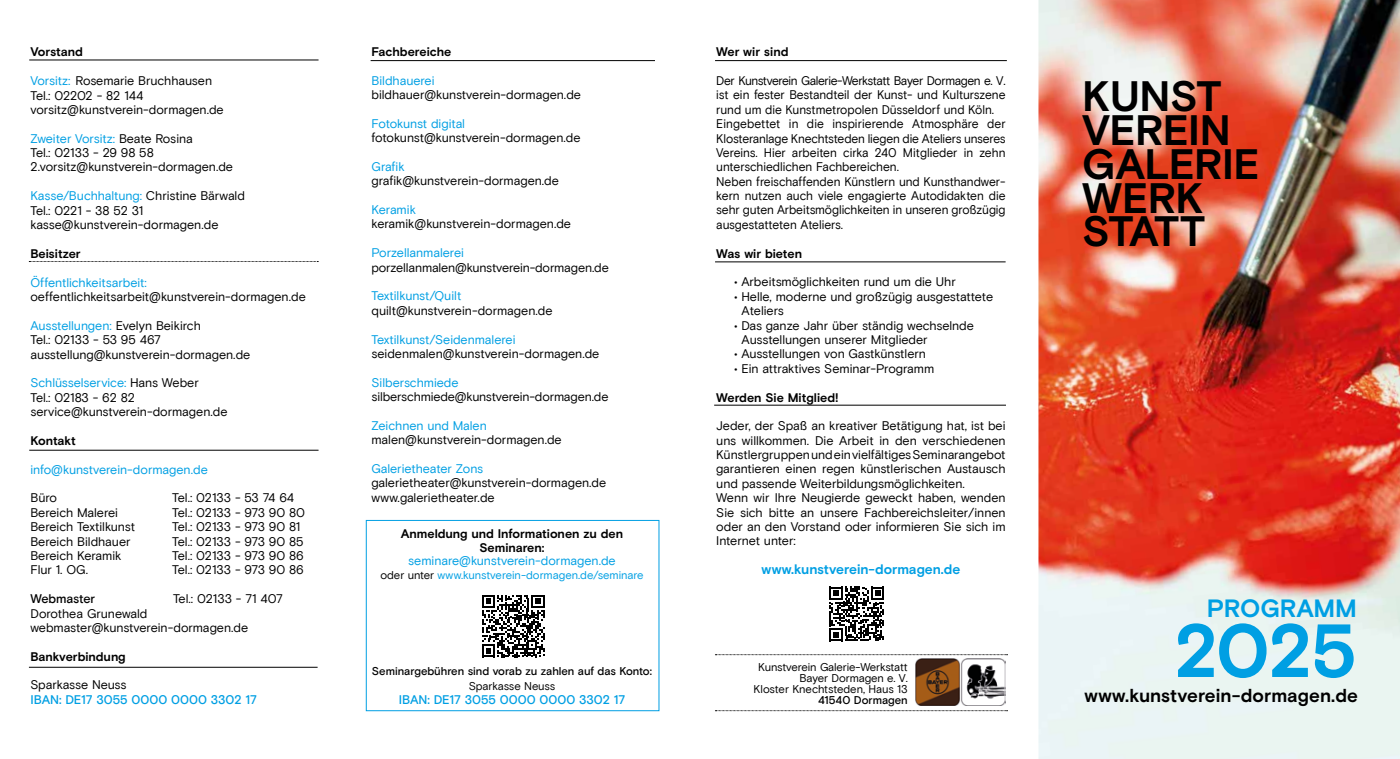
<style>
.page{position:relative;width:1400px;height:759px;background:#fff}
.page>*{position:absolute;margin:0;border:0;box-sizing:border-box;transform-origin:0 0}
.t1{font:700 75px "Basis Grotesque Pro";color:#009fe3}
.t2{font:700 42.5px/33.8px "Basis Grotesque Pro";letter-spacing:-.015em;color:#000}
.t3{font:700 25px "Basis Grotesque Pro";letter-spacing:-.01em;color:#009fe3}
.t4{font:700 18.75px "Basis Grotesque Pro";letter-spacing:.005em;color:#000}
.t5{font:700 13.75px "Basis Grotesque Pro";color:#009fe3}
.t6{font:12.5px/14.4px "Basis Grotesque";letter-spacing:-.005em;color:#000}
.t7{font:12.5px/14.4px "Basis Grotesque";letter-spacing:-.005em;color:#000;scale:.96 1}
.t8{font:12.5px "Basis Grotesque";color:#009fe3}
.t9{font:700 12.5px/13.8px "Basis Grotesque Pro";color:#000;text-align:center}
.t10{font:500 12.5px "Basis Grotesque";color:#009fe3}
.t11{font:500 12.5px "Basis Grotesque";letter-spacing:-.01em;color:#000}
.t12{font:11.25px/11.2px "Basis Grotesque";letter-spacing:-.01em;color:#000;text-align:right}
.t13{font:500 11.25px "Basis Grotesque";color:#000}
.t14{font:11.25px "Basis Grotesque";color:#009fe3}
.s1{color:#009fe3}
.s2{color:#000}
</style>
<div class="page">
<div style="left:366px;top:520px;width:293px;height:190px;border:1px solid #009fe3"></div>
<img style="left:1038px;top:0;width:362px;height:758px">
<img style="left:915px;top:658px;width:90px;height:46px">
<svg style="left:829px;top:586px;width:55px;height:55px"></svg>
<hr style="left:29px;top:666px;width:289px;height:1px;background:#000">
<hr style="left:29px;top:449px;width:289px;height:1px;background:#000">
<svg style="left:29px;top:261px;width:289px;height:1px"></svg>
<svg style="left:715px;top:654px;width:292px;height:1px"></svg>
<svg style="left:715px;top:710px;width:292px;height:1px"></svg>
<hr style="left:29px;top:60px;width:289px;height:1px;background:#000">
<hr style="left:371px;top:60px;width:284px;height:1px;background:#000">
<hr style="left:715px;top:60px;width:292px;height:1px;background:#000">
<hr style="left:715px;top:261px;width:290px;height:1px;background:#000">
<hr style="left:714px;top:404px;width:292px;height:1px;background:#000">
<svg style="left:482px;top:595px;width:62px;height:62px"></svg>
<p class="t9" style="left:30px;top:46px;width:54px">Vorstand</p>
<p class="t6" style="left:30px;top:74px;width:195px"><span class="s1">Vorsitz:</span> Rosemarie Bruchhausen<br>Tel.: 02202 - 82 144 vorsitz@kunstverein-dormagen.de</p>
<p class="t6" style="left:30px;top:131px;width:204px"><span class="s1">Zweiter Vorsitz:</span> Beate Rosina<br>Tel.: 02133 - 29 98 58<br>2.vorsitz@kunstverein-dormagen.de</p>
<p class="t6" style="left:30px;top:189px;width:216px"><span class="s1">Kasse/Buchhaltung:</span> Christine Bärwald<br>Tel.: 0221 - 38 52 31 kasse@kunstverein-dormagen.de</p>
<p class="t9" style="left:30px;top:247px;width:52px">Beisitzer</p>
<p class="t8" style="left:30px;top:275px;width:118px">Öffentlichkeitsarbeit:</p>
<p class="t6" style="left:30px;top:289px;width:277px">oeffentlichkeitsarbeit@kunstverein-dormagen.de</p>
<p class="t6" style="left:30px;top:318px;width:221px"><span class="s1">Ausstellungen:</span> Evelyn Beikirch<br>Tel.: 02133 - 53 95 467 ausstellung@kunstverein-dormagen.de</p>
<p class="t6" style="left:30px;top:376px;width:199px"><span class="s1">Schlüsselservice:</span> Hans Weber<br>Tel.: 02183 - 62 82 service@kunstverein-dormagen.de</p>
<p class="t9" style="left:30px;top:434px;width:47px">Kontakt</p>
<p class="t8" style="left:30px;top:461px;width:179px">info@kunstverein-dormagen.de</p>
<p class="t6" style="left:30px;top:491px;width:28px">Büro</p>
<p class="t6" style="left:172px;top:491px;width:123px">Tel.: 02133 - 53 74 64</p>
<p class="t6" style="left:30px;top:505px;width:89px">Bereich Malerei</p>
<p class="t6" style="left:172px;top:505px;width:134px">Tel.: 02133 - 973 90 80</p>
<p class="t6" style="left:30px;top:519px;width:106px">Bereich Textilkunst</p>
<p class="t6" style="left:172px;top:519px;width:130px">Tel.: 02133 - 973 90 81</p>
<p class="t6" style="left:30px;top:534px;width:102px">Bereich Bildhauer</p>
<p class="t6" style="left:172px;top:534px;width:133px">Tel.: 02133 - 973 90 85</p>
<p class="t6" style="left:30px;top:548px;width:93px">Bereich Keramik</p>
<p class="t6" style="left:172px;top:548px;width:133px">Tel.: 02133 - 973 90 86</p>
<p class="t6" style="left:30px;top:562px;width:59px">Flur 1. OG.</p>
<p class="t6" style="left:172px;top:562px;width:133px">Tel.: 02133 - 973 90 86</p>
<p class="t11" style="left:30px;top:591px;width:66px">Webmaster</p>
<p class="t6" style="left:173px;top:591px;width:111px">Tel.: 02133 - 71 407</p>
<p class="t6" style="left:30px;top:606px;width:219px">Dorothea Grunewald webmaster@kunstverein-dormagen.de</p>
<p class="t9" style="left:30px;top:649px;width:97px">Bankverbindung</p>
<p class="t6" style="left:30px;top:677px;width:98px">Sparkasse Neuss</p>
<p class="t10" style="left:30px;top:691px;width:228px">IBAN: DE17 3055 0000 0000 3302 17</p>
<p class="t9" style="left:371px;top:45px;width:81px">Fachbereiche</p>
<p class="t8" style="left:371px;top:73px;width:65px">Bildhauerei</p>
<p class="t6" style="left:371px;top:88px;width:211px">bildhauer@kunstverein-dormagen.de</p>
<p class="t8" style="left:371px;top:116px;width:95px">Fotokunst digital</p>
<p class="t6" style="left:371px;top:131px;width:210px">fotokunst@kunstverein-dormagen.de</p>
<p class="t8" style="left:371px;top:159px;width:35px">Grafik</p>
<p class="t6" style="left:371px;top:174px;width:189px">grafik@kunstverein-dormagen.de</p>
<p class="t8" style="left:371px;top:202px;width:46px">Keramik</p>
<p class="t6" style="left:371px;top:217px;width:201px">keramik@kunstverein-dormagen.de</p>
<p class="t8" style="left:371px;top:245px;width:94px">Porzellanmalerei</p>
<p class="t6" style="left:371px;top:260px;width:239px">porzellanmalen@kunstverein-dormagen.de</p>
<p class="t8" style="left:371px;top:288px;width:91px">Textilkunst/Quilt</p>
<p class="t6" style="left:371px;top:303px;width:182px">quilt@kunstverein-dormagen.de</p>
<p class="t8" style="left:371px;top:332px;width:145px">Textilkunst/Seidenmalerei</p>
<p class="t6" style="left:371px;top:346px;width:229px">seidenmalen@kunstverein-dormagen.de</p>
<p class="t8" style="left:371px;top:375px;width:89px">Silberschmiede</p>
<p class="t6" style="left:371px;top:389px;width:238px">silberschmiede@kunstverein-dormagen.de</p>
<p class="t8" style="left:371px;top:418px;width:117px">Zeichnen und Malen</p>
<p class="t6" style="left:371px;top:433px;width:192px">malen@kunstverein-dormagen.de</p>
<p class="t8" style="left:371px;top:461px;width:113px">Galerietheater Zons</p>
<p class="t6" style="left:371px;top:476px;width:236px">galerietheater@kunstverein-dormagen.de www.galerietheater.de</p>
<p class="t9" style="left:401px;top:526px;width:224px">Anmeldung und Informationen zu den<br>Seminaren:</p>
<p class="t8" style="left:408px;top:553px;width:209px">seminare@kunstverein-dormagen.de</p>
<p class="t14" style="left:380px;top:568px;width:265px"><span class="s2">oder unter</span> www.kunstverein-dormagen.de/seminare</p>
<p class="t13" style="left:372px;top:664px;width:281px">Seminargebühren sind vorab zu zahlen auf das Konto:</p>
<p class="t12" style="left:469px;top:680px;width:88px">Sparkasse Neuss</p>
<p class="t10" style="left:399px;top:692px;width:228px">IBAN: DE17 3055 0000 0000 3302 17</p>
<p class="t9" style="left:716px;top:45px;width:74px">Wer wir sind</p>
<p class="t7" style="left:716px;top:74px;width:303px">Der Kunstverein Galerie-Werkstatt Bayer Dormagen e. V. ist ein fester Bestandteil der Kunst- und Kulturszene rund um die Kunstmetropolen Düsseldorf und Köln.<br>Eingebettet in die inspirierende Atmosphäre der Klosteranlage Knechtsteden liegen die Ateliers unseres Vereins. Hier arbeiten cirka 240 Mitglieder in zehn unterschiedlichen Fachbereichen.<br>Neben freischaffenden Künstlern und Kunsthandwer&shy;kern nutzen auch viele engagierte Autodidakten die sehr guten Arbeitsmöglichkeiten in unseren großzügig ausgestatteten Ateliers.</p>
<p class="t9" style="left:716px;top:247px;width:87px">Was wir bieten</p>
<p class="t6" style="left:734px;top:275px;width:223px">• Arbeitsmöglichkeiten rund um die Uhr</p>
<p class="t6" style="left:741px;top:289px;width:253px;text-indent:-8px">• Helle, moderne und großzügig ausgestattete<br>Ateliers</p>
<p class="t6" style="left:741px;top:318px;width:234px;text-indent:-8px">• Das ganze Jahr über ständig wechselnde<br>Ausstellungen unserer Mitglieder</p>
<p class="t6" style="left:734px;top:347px;width:193px">• Ausstellungen von Gastkünstlern</p>
<p class="t6" style="left:734px;top:361px;width:202px">• Ein attraktives Seminar-Programm</p>
<p class="t9" style="left:716px;top:390px;width:124px">Werden Sie Mitglied!</p>
<p class="t6" style="left:716px;top:419px;width:291px">Jeder, der Spaß an kreativer Betätigung hat, ist bei uns willkommen. Die Arbeit in den verschiedenen Künstlergruppen und ein vielfältiges Seminarangebot garantieren einen regen künstlerischen Austausch und passende Weiterbildungsmöglichkeiten.<br>Wenn wir Ihre Neugierde geweckt haben, wenden Sie sich bitte an unsere Fachbereichsleiter/innen oder an den Vorstand oder informieren Sie sich im Internet unter:</p>
<p class="t5" style="left:761px;top:561px;width:200px">www.kunstverein-dormagen.de</p>
<h2 class="t2" style="left:1082px;top:81px;width:179px">KUNST<br>VEREIN<br>GALERIE<br>WERK<br>STATT</h2>
<h3 class="t3" style="left:1207px;top:593px;width:151px">PROGRAMM</h3>
<h1 class="t1" style="left:1174px;top:606px;width:184px">2025</h1>
<p class="t12" style="left:753px;top:661px;width:156px">Kunstverein Galerie-Werkstatt<br>Bayer Dormagen e. V.<br>Kloster Knechtsteden, Haus 13</p>
<p class="t13" style="left:818px;top:693px;width:91px">41540 Dormagen</p>
<h3 class="t4" style="left:1084px;top:683px;width:275px">www.kunstverein-dormagen.de</h3>
</div>
